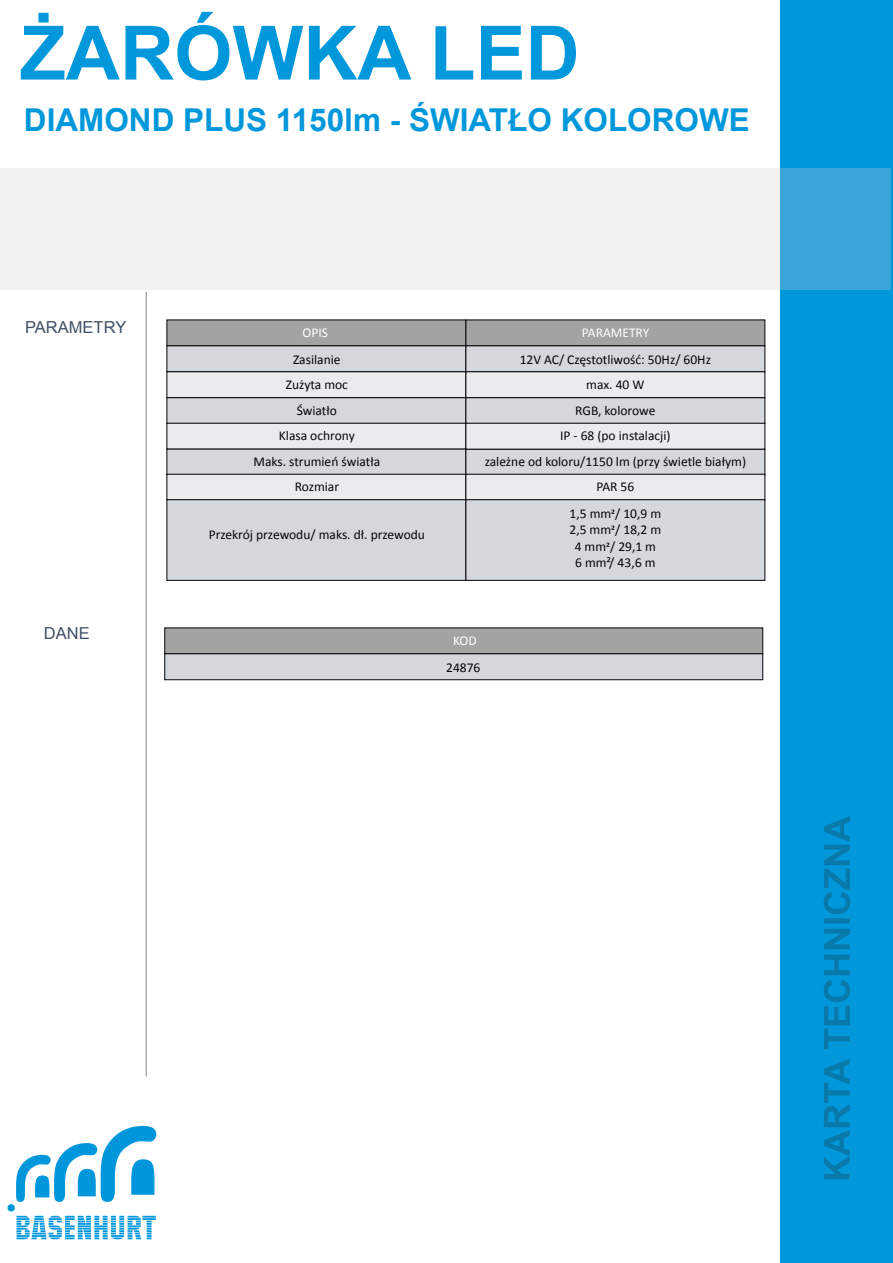
<style>
.page{position:relative;width:893px;height:1263px;background:#fff}
.page>*{position:absolute;margin:0;border:0;box-sizing:border-box;transform-origin:0 0}
.t1{font:700 75px "Arial";color:#0097db}
.t2{font:700 31.5px "Arial";color:#0097db}
.t3{font:16.5px "Arial";color:#405064}
.t4{font:13.5px/25.5px "Calibri";color:#05050a;text-align:center}
.t5{font:13.5px "Calibri";color:#fff}
</style>
<div class="page">
<div style="left:167px;top:320px;width:299px;height:26px;background:#a3a3a2;border:1px solid #05050a"></div>
<div style="left:465px;top:320px;width:300px;height:26px;background:#a3a3a2;border:1px solid #05050a"></div>
<div style="left:167px;top:346px;width:299px;height:26px;background:#d4d8dd;border:1px solid #05050a"></div>
<div style="left:466px;top:346px;width:299px;height:26px;background:#d4d8dd;border:1px solid #05050a"></div>
<div style="left:167px;top:372px;width:299px;height:26px;background:#ebebed"></div>
<div style="left:466px;top:372px;width:299px;height:26px;background:#ebebed"></div>
<div style="left:167px;top:397px;width:299px;height:27px;background:#d4d8dd;border:1px solid #05050a"></div>
<div style="left:466px;top:397px;width:299px;height:27px;background:#d4d8dd;border:1px solid #05050a"></div>
<div style="left:167px;top:423px;width:299px;height:26px;background:#ebebed;border:1px solid #05050a"></div>
<div style="left:167px;top:449px;width:299px;height:26px;background:#d4d8dd"></div>
<div style="left:466px;top:449px;width:299px;height:26px;background:#d4d8dd;border:1px solid #05050a"></div>
<div style="left:466px;top:423px;width:299px;height:26px;background:#ebebed;border:1px solid #05050a"></div>
<div style="left:167px;top:474px;width:299px;height:26px;background:#ebebed;border:1px solid #05050a"></div>
<div style="left:466px;top:474px;width:299px;height:26px;background:#ebebed;border:1px solid #05050a"></div>
<div style="left:167px;top:499px;width:299px;height:81px;background:#d4d8dd;border:1px solid #05050a"></div>
<div style="left:466px;top:499px;width:299px;height:81px;background:#d4d8dd;border:1px solid #05050a"></div>
<div style="left:780px;top:0;width:113px;height:1263px;background:#0097db"></div>
<svg style="left:0;top:168px;width:891px;height:122px;fill:#f2f2f1"></svg>
<hr style="left:146px;top:292px;width:1px;height:784px;background:#05050a">
<svg style="left:7px;top:1126px;width:149px;height:113px"></svg>
<svg style="left:824px;top:1059px;width:26px;height:120px"></svg>
<svg style="left:824px;top:955px;width:26px;height:94px"></svg>
<svg style="left:824px;top:929px;width:26px;height:20px"></svg>
<div style="left:824px;top:918px;width:26px;height:5px;background:#0979aa"></div>
<svg style="left:824px;top:816px;width:26px;height:98px"></svg>
<div style="left:164px;top:627px;width:599px;height:27px;background:#a3a3a2;border:1px solid #05050a"></div>
<div style="left:165px;top:654px;width:598px;height:26px;background:#d4d8dd;border:1px solid #05050a"></div>
<h1 class="t1" style="left:20px;top:0;width:561px">ŻARÓWKA LED</h1>
<h2 class="t2" style="left:24px;top:98px;width:727px">DIAMOND PLUS 1150lm - ŚWIATŁO KOLOROWE</h2>
<p class="t3" style="left:25px;top:316px;width:103px">PARAMETRY</p>
<p class="t3" style="left:44px;top:622px;width:47px">DANE</p>
<p class="t5" style="left:303px;top:324px;width:27px">OPIS</p>
<p class="t5" style="left:582px;top:324px;width:69px">PARAMETRY</p>
<p class="t4" style="left:293px;top:346px;width:49px">Zasilanie</p>
<p class="t4" style="left:520px;top:346px;width:193px">12V AC/ Częstotliwość: 50Hz/ 60Hz max. 40 W<br>RGB, kolorowe</p>
<p class="t4" style="left:286px;top:371px;width:64px">Zużyta moc<br>Światło</p>
<p class="t4" style="left:254px;top:422px;width:128px">Klasa ochrony<br>Maks. strumień światła<br>Rozmiar</p>
<p class="t4" style="left:209px;top:521px;width:218px">Przekrój przewodu/ maks. dł. przewodu</p>
<p class="t4" style="left:485px;top:422px;width:263px">IP - 68 (po instalacji)<br>zależne od koloru/1150 lm (przy świetle białym)</p>
<p class="t4" style="left:570px;top:473px;width:93px;line-height:27px">PAR 56<br>1,5 mm2/ 10,9 m</p>
<p class="t4" style="left:569px;top:521px;width:93px;line-height:16.2px">2,5 mm2/ 18,2 m<br>4 mm2/ 29,1 m<br>6 mm²/ 43,6 m</p>
<p class="t5" style="left:453px;top:632px;width:25px">KOD</p>
<p class="t4" style="left:446px;top:654px;width:36px">24876</p>
</div>
